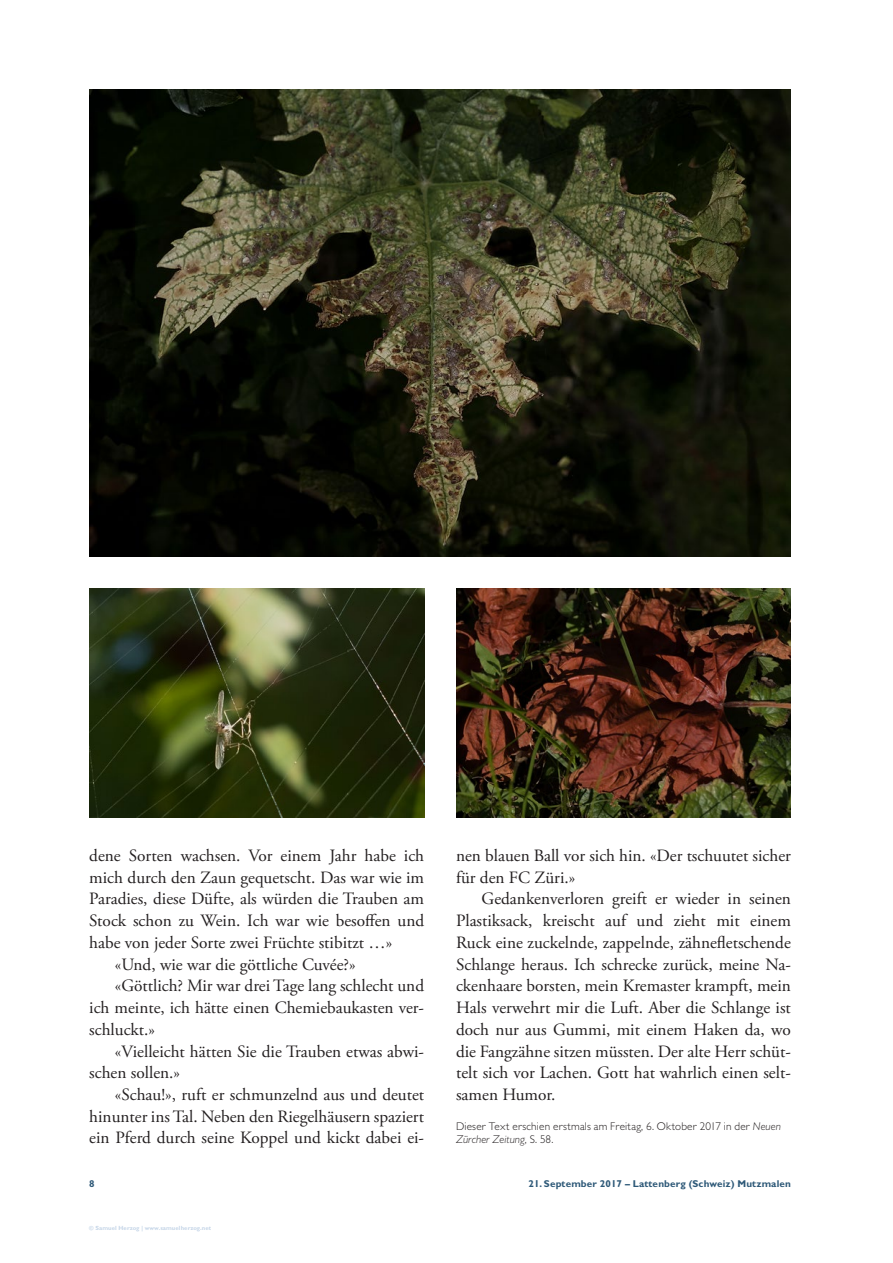
<style>
.page{position:relative;width:893px;height:1263px;background:#fff}
.page>*{position:absolute;margin:0;border:0;box-sizing:border-box;transform-origin:0 0}
.Lauftext_mit_Einzug{font:17.25px/21.8px "Adobe Garamond Pro";color:#231f20;text-align:justify}
.Anmerkungen_-_7_5_Li{font:300 11.25px/13px "Gill Sans MT Pro";letter-spacing:.015em;color:#231f20}
.t1{font:700 9.9px "Gill Sans MT Pro";letter-spacing:.01em;color:#2e5978}
.Copyright_-_4_Heavy{font:700 6px "Gill Sans MT Pro";letter-spacing:.01em;color:#c6d6e8}
.s1{font-style:italic}
</style>
<div class="page">
<img style="left:89px;top:89px;width:702px;height:468px">
<img style="left:89px;top:589px;width:335px;height:228px">
<img style="left:456px;top:589px;width:335px;height:228px">
<p class="Lauftext_mit_Einzug" style="left:89px;top:845px;width:336px">dene Sorten wachsen. Vor einem Jahr habe ich mich durch den Zaun gequetscht. Das war wie im Paradies, diese Düfte, als würden die Trauben am Stock schon zu Wein. Ich war wie besoffen und habe von jeder Sorte zwei Früchte stibitzt …»</p>
<p class="Lauftext_mit_Einzug" style="left:115px;top:954px;width:242px">«Und, wie war die göttliche Cuvée?»</p>
<p class="Lauftext_mit_Einzug" style="left:89px;top:975px;width:336px;text-indent:26px">«Göttlich? Mir war drei Tage lang schlecht und ich meinte, ich hätte einen Chemiebaukasten ver&shy;schluckt.»</p>
<p class="Lauftext_mit_Einzug" style="left:89px;top:1041px;width:336px;text-indent:26px">«Vielleicht hätten Sie die Trauben etwas abwi&shy;schen sollen.»</p>
<p class="Lauftext_mit_Einzug" style="left:89px;top:1084px;width:336px;text-indent:26px">«Schau!», ruft er schmunzelnd aus und deutet hinunter ins Tal. Neben den Riegelhäusern spaziert ein Pferd durch seine Koppel und kickt dabei ei-</p>
<p class="Lauftext_mit_Einzug" style="left:456px;top:845px;width:336px">nen blauen Ball vor sich hin. «Der tschuutet sicher für den FC Züri.»</p>
<p class="Lauftext_mit_Einzug" style="left:456px;top:889px;width:336px;text-indent:26px">Gedankenverloren greift er wieder in seinen Plastiksack, kreischt auf und zieht mit einem Ruck eine zuckelnde, zappelnde, zähnefletschende Schlange heraus. Ich schrecke zurück, meine Na&shy;ckenhaare borsten, mein Kremaster krampft, mein Hals verwehrt mir die Luft. Aber die Schlange ist doch nur aus Gummi, mit einem Haken da, wo die Fangzähne sitzen müssten. Der alte Herr schüt&shy;telt sich vor Lachen. Gott hat wahrlich einen selt&shy;samen Humor.</p>
<p class="Anmerkungen_-_7_5_Li" style="left:456px;top:1120px;width:326px">Dieser Text erschien erstmals am Freitag, 6. Oktober 2017 in der <span class="s1">Neuen<br>Zürcher Zeitung</span>, S. 58.</p>
<p class="t1" style="left:89px;top:1177px;width:7px">8</p>
<p class="t1" style="left:528px;top:1177px;width:264px">21. September 2017 – Lattenberg (Schweiz) Mutzmalen</p>
<p class="Copyright_-_4_Heavy" style="left:89px;top:1224px;width:124px">© Samuel Herzog | www.samuelherzog.net</p>
</div>
